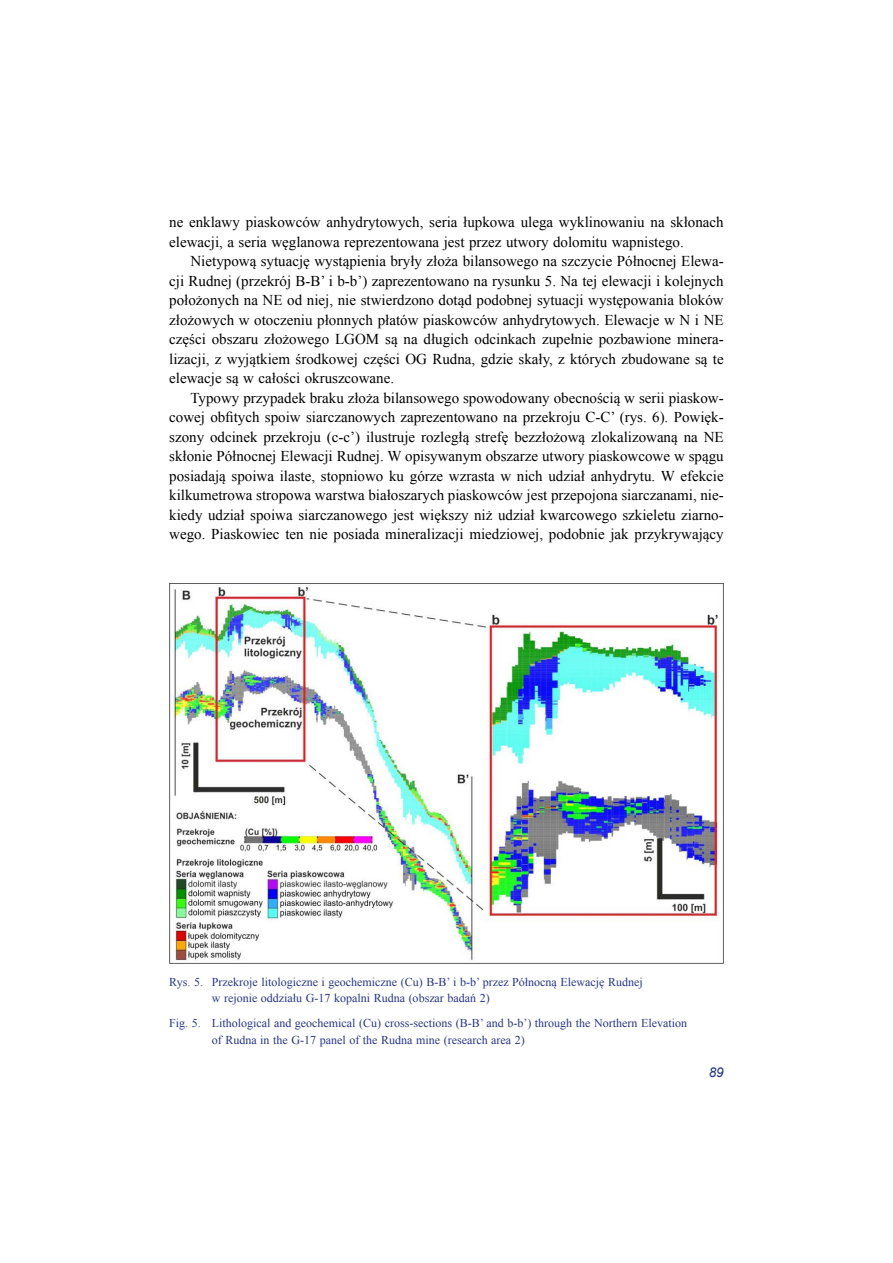
<style>
.page{position:relative;width:893px;height:1263px;background:#fff}
.page>*{position:absolute;margin:0;border:0;box-sizing:border-box;transform-origin:0 0}
.t1{font:15px/19.5px "Times New Roman";color:#000;text-align:justify}
.t2{font:italic 13.5px "Arial";color:#283583}
.t3{font:12px/16.5px "Times New Roman";color:#283583}
</style>
<div class="page">
<img style="left:169px;top:583px;width:555px;height:380px">
<p class="t1" style="left:169px;top:212px;width:556px">ne enklawy piaskowców anhydrytowych, seria łupkowa ulega wyklinowaniu na skłonach elewacji, a seria węglanowa reprezentowana jest przez utwory dolomitu wapnistego.</p>
<p class="t1" style="left:169px;top:251px;width:556px;text-indent:21px">Nietypową sytuację wystąpienia bryły złoża bilansowego na szczycie Północnej Elewa&shy;cji Rudnej (przekrój B-B’ i b-b’) zaprezentowano na rysunku 5. Na tej elewacji i kolejnych położonych na NE od niej, nie stwierdzono dotąd podobnej sytuacji występowania bloków złożowych w otoczeniu płonnych płatów piaskowców anhydrytowych. Elewacje w N i NE części obszaru złożowego LGOM są na długich odcinkach zupełnie pozbawione minera&shy;lizacji, z wyjątkiem środkowej części OG Rudna, gdzie skały, z których zbudowane są te elewacje są w całości okruszcowane.</p>
<p class="t1" style="left:169px;top:388px;width:556px;text-indent:21px">Typowy przypadek braku złoża bilansowego spowodowany obecnością w serii piaskow&shy;cowej obfitych spoiw siarczanowych zaprezentowano na przekroju C-C’ (rys. 6). Powięk&shy;szony odcinek przekroju (c-c’) ilustruje rozległą strefę bezzłożową zlokalizowaną na NE skłonie Północnej Elewacji Rudnej. W opisywanym obszarze utwory piaskowcowe w spągu posiadają spoiwa ilaste, stopniowo ku górze wzrasta w nich udział anhydrytu. W efekcie kilkumetrowa stropowa warstwa białoszarych piaskowców jest przepojona siarczanami, nie&shy;kiedy udział spoiwa siarczanowego jest większy niż udział kwarcowego szkieletu ziarno&shy;wego. Piaskowiec ten nie posiada mineralizacji miedziowej, podobnie jak przykrywający</p>
<p class="t3" style="left:212px;top:973px;width:433px;text-indent:-43px">Rys. 5. Przekroje litologiczne i geochemiczne (Cu) B-B’ i b-b’ przez Północną Elewację Rudnej w rejonie oddziału G-17 kopalni Rudna (obszar badań 2)</p>
<p class="t3" style="left:212px;top:1015px;width:477px;text-indent:-43px">Fig. 5. Lithological and geochemical (Cu) cross-sections (B-B’ and b-b’) through the Northern Elevation of Rudna in the G-17 panel of the Rudna mine (research area 2)</p>
<p class="t2" style="left:709px;top:1064px;width:17px">89</p>
</div>
